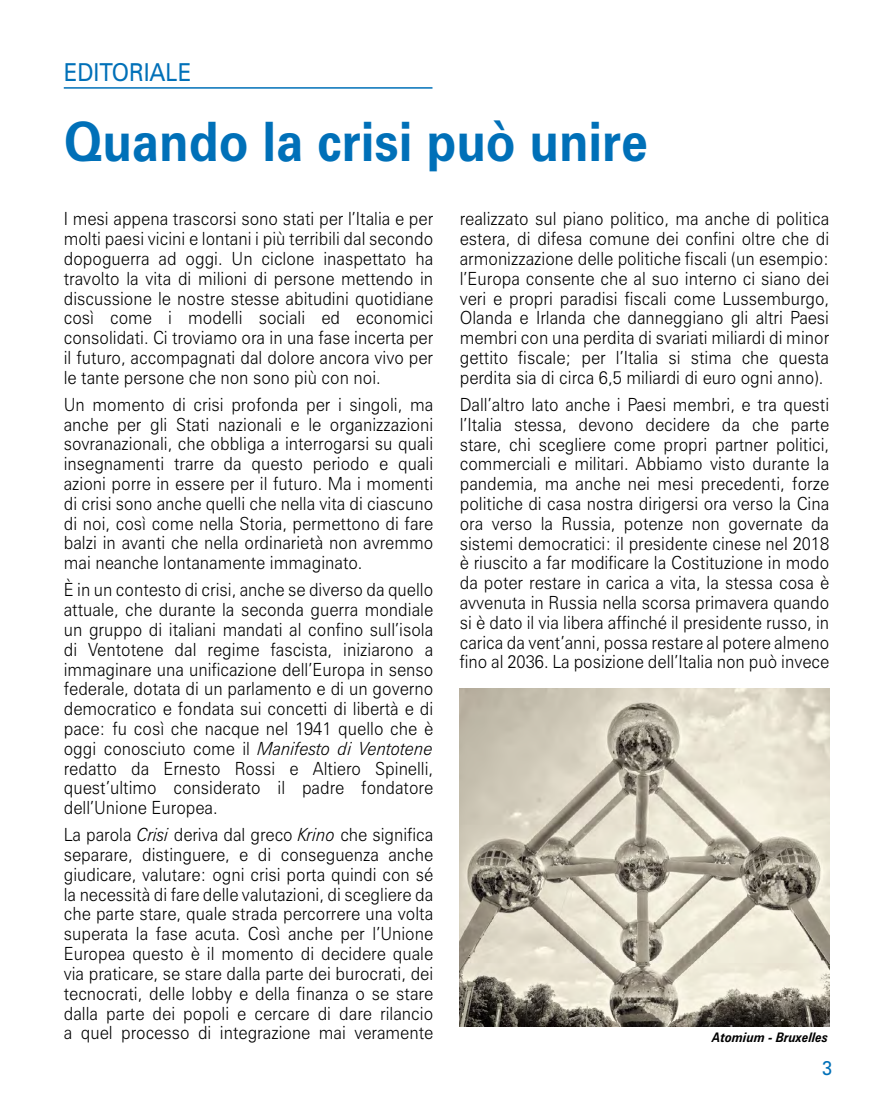
<style>
.page{position:relative;width:893px;height:1106px;background:#fff}
.page>*{position:absolute;margin:0;border:0;box-sizing:border-box;transform-origin:0 0}
.t1{font:700 54.45px "Zurich BT";color:#0070b8;scale:.91 1}
.t2{font:24.75px "Zurich BT";color:#0070b8;scale:.91 1}
.t3{font:19.8px "Zurich BT";color:#0070b8;scale:.91 1}
.t4{font:300 18.15px/19.8px "Zurich BT";color:#000;text-align:justify;scale:.91 1}
.t5{font:italic 700 13.2px "Zurich BT";color:#000;scale:.91 1}
.s1{font-style:italic}
</style>
<div class="page">
<hr style="left:64px;top:87px;width:368px;height:2px;background:#0070b8">
<img style="left:460px;top:688px;width:369px;height:338px">
<h2 class="t2" style="left:64px;top:57px;width:110px">EDITORIALE</h2>
<h1 class="t1" style="left:64px;top:108px;width:644px">Quando la crisi può unire</h1>
<p class="t4" style="left:64px;top:209px;width:408px">I mesi appena trascorsi sono stati per l’Italia e per molti paesi vicini e lontani i più terribili dal secondo dopoguerra ad oggi. Un ciclone inaspettato ha travolto la vita di milioni di persone mettendo in discussione le nostre stesse abitudini quotidiane così come i modelli sociali ed economici consolidati. Ci troviamo ora in una fase incerta per il futuro, accompagnati dal dolore ancora vivo per le tante persone che non sono più con noi.</p>
<p class="t4" style="left:64px;top:394px;width:408px">Un momento di crisi profonda per i singoli, ma anche per gli Stati nazionali e le organizzazioni sovranazionali, che obbliga a interrogarsi su quali insegnamenti trarre da questo periodo e quali azioni porre in essere per il futuro. Ma i momenti di crisi sono anche quelli che nella vita di ciascuno di noi, così come nella Storia, permettono di fare balzi in avanti che nella ordinarietà non avremmo mai neanche lontanamente immaginato.</p>
<p class="t4" style="left:64px;top:580px;width:408px">È in un contesto di crisi, anche se diverso da quello attuale, che durante la seconda guerra mondiale un gruppo di italiani mandati al confino sull’isola di Ventotene dal regime fascista, iniziarono a immaginare una unificazione dell’Europa in senso federale, dotata di un parlamento e di un governo democratico e fondata sui concetti di libertà e di pace: fu così che nacque nel 1941 quello che è oggi conosciuto come il <span class="s1">Manifesto di Ventotene </span>redatto da Ernesto Rossi e Altiero Spinelli, quest’ultimo considerato il padre fondatore dell’Unione Europea.</p>
<p class="t4" style="left:64px;top:824px;width:408px">La parola <span class="s1">Crisi</span> deriva dal greco <span class="s1">Krino</span> che significa separare, distinguere, e di conseguenza anche giudicare, valutare: ogni crisi porta quindi con sé la necessità di fare delle valutazioni, di scegliere da che parte stare, quale strada percorrere una volta superata la fase acuta. Così anche per l’Unione Europea questo è il momento di decidere quale via praticare, se stare dalla parte dei burocrati, dei tecnocrati, delle lobby e della finanza o se stare dalla parte dei popoli e cercare di dare rilancio a quel processo di integrazione mai veramente</p>
<p class="t4" style="left:460px;top:209px;width:408px">realizzato sul piano politico, ma anche di politica estera, di difesa comune dei confini oltre che di armonizzazione delle politiche fiscali (un esempio: l’Europa consente che al suo interno ci siano dei veri e propri paradisi fiscali come Lussemburgo, Olanda e Irlanda che danneggiano gli altri Paesi membri con una perdita di svariati miliardi di minor gettito fiscale; per l’Italia si stima che questa perdita sia di circa 6,5 miliardi di euro ogni anno).</p>
<p class="t4" style="left:460px;top:394px;width:408px">Dall’altro lato anche i Paesi membri, e tra questi l’Italia stessa, devono decidere da che parte stare, chi scegliere come propri partner politici, commerciali e militari. Abbiamo visto durante la pandemia, ma anche nei mesi precedenti, forze politiche di casa nostra dirigersi ora verso la Cina ora verso la Russia, potenze non governate da sistemi democratici: il presidente cinese nel 2018 è riuscito a far modificare la Costituzione in modo da poter restare in carica a vita, la stessa cosa è avvenuta in Russia nella scorsa primavera quando si è dato il via libera affinché il presidente russo, in carica da vent’anni, possa restare al potere almeno fino al 2036. La posizione dell’Italia non può invece</p>
<p class="t5" style="left:712px;top:1029px;width:129px">Atomium - Bruxelles</p>
<p class="t3" style="left:822px;top:1056px;width:12px">3</p>
</div>
